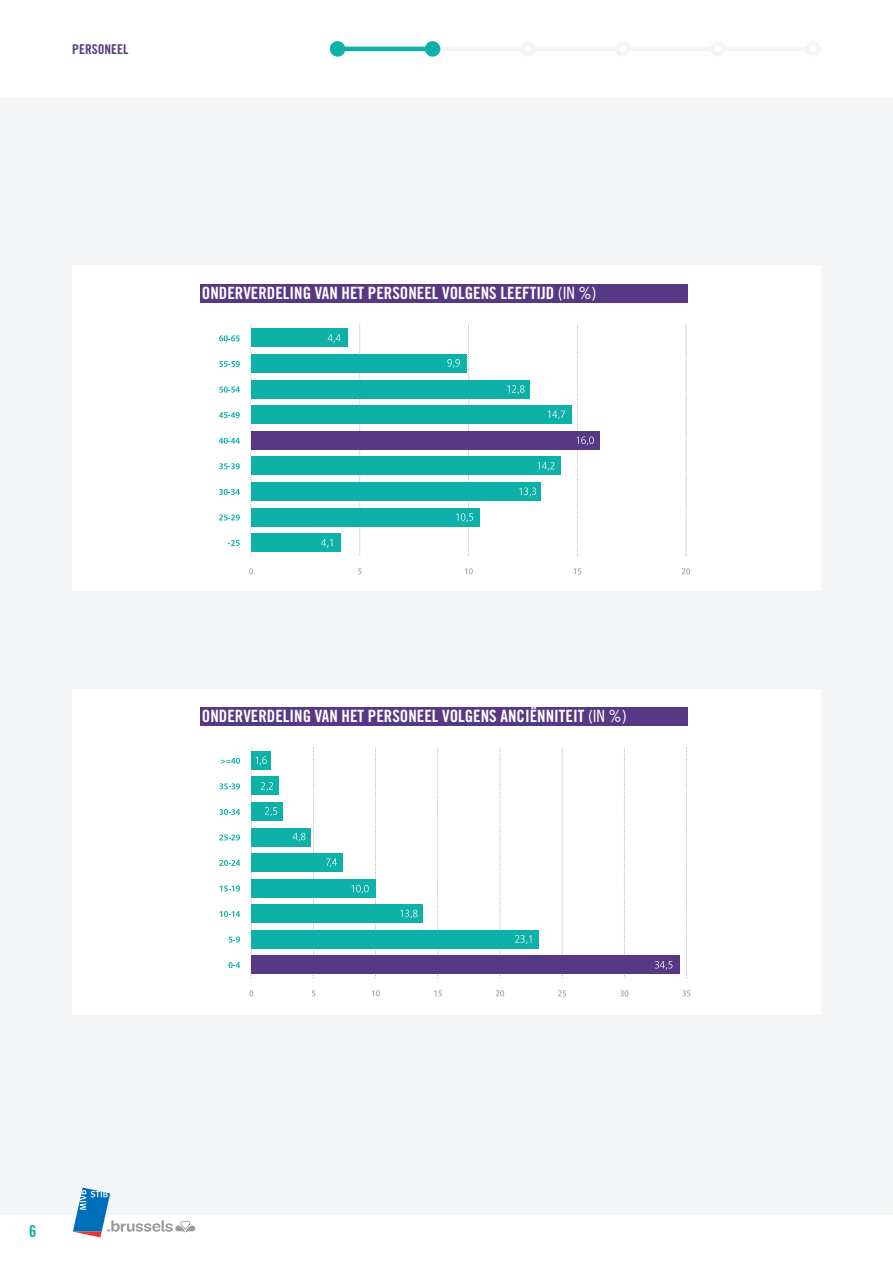
<style>
.page{position:relative;width:893px;height:1263px;background:#fff}
.page>*{position:absolute;margin:0;border:0;box-sizing:border-box;transform-origin:0 0}
.t1{font:16.95px "Trade Gothic LT Std Bd Cn 20";color:#fff}
.t2{font:16.5px "Trade Gothic LT Std Bd Cn 20";color:#0db1a8}
.t3{font:13.5px "Trade Gothic LT Std Bd Cn 20";color:#573884}
.s1{font-family:"Trade Gothic LT Std Cn 18"}
</style>
<div class="page">
<div style="left:0;top:98px;width:893px;height:1116px;background:#f3f5f6"></div>
<svg style="left:72px;top:1187px;width:123px;height:51px"></svg>
<hr style="left:338px;top:47px;width:475px;height:4px;background:#f5f4f5">
<div style="left:332px;top:43px;width:11px;height:11px;background:#0db1a8;border-radius:50%"></div>
<div style="left:330px;top:41px;width:15px;height:16px;border:4px solid #0db1a8;border-radius:50%"></div>
<div style="left:427px;top:43px;width:11px;height:11px;background:#0db1a8;border-radius:50%"></div>
<div style="left:425px;top:41px;width:15px;height:16px;border:4px solid #0db1a8;border-radius:50%"></div>
<div style="left:522px;top:43px;width:11px;height:11px;background:#fff;border-radius:50%"></div>
<div style="left:520px;top:41px;width:15px;height:16px;border:4px solid #f5f4f5;border-radius:50%"></div>
<div style="left:617px;top:43px;width:11px;height:11px;background:#fff;border-radius:50%"></div>
<div style="left:615px;top:41px;width:15px;height:16px;border:4px solid #f5f4f5;border-radius:50%"></div>
<div style="left:712px;top:43px;width:11px;height:11px;background:#fff;border-radius:50%"></div>
<div style="left:710px;top:41px;width:16px;height:16px;border:4px solid #f5f4f5;border-radius:50%"></div>
<div style="left:807px;top:43px;width:11px;height:11px;background:#fff;border-radius:50%"></div>
<div style="left:805px;top:41px;width:16px;height:16px;border:4px solid #f5f4f5;border-radius:50%"></div>
<hr style="left:338px;top:47px;width:96px;height:4px;background:#0db1a8">
<div style="left:72px;top:265px;width:749px;height:326px;background:#fff"></div>
<div style="left:72px;top:689px;width:749px;height:325px;background:#fff"></div>
<div style="left:200px;top:284px;width:487px;height:19px;background:#573884"></div>
<svg style="left:249px;top:568px;width:4px;height:6px"></svg>
<svg style="left:358px;top:568px;width:4px;height:6px"></svg>
<svg style="left:465px;top:568px;width:8px;height:6px"></svg>
<svg style="left:573px;top:568px;width:8px;height:6px"></svg>
<svg style="left:682px;top:568px;width:8px;height:6px"></svg>
<svg style="left:251px;top:325px;width:1px;height:229px"></svg>
<svg style="left:359px;top:325px;width:1px;height:229px"></svg>
<svg style="left:686px;top:325px;width:1px;height:229px"></svg>
<div style="left:251px;top:329px;width:96px;height:18px;background:#0db1a8"></div>
<div style="left:251px;top:354px;width:216px;height:19px;background:#0db1a8"></div>
<div style="left:251px;top:380px;width:279px;height:18px;background:#0db1a8"></div>
<div style="left:251px;top:405px;width:320px;height:19px;background:#0db1a8"></div>
<div style="left:251px;top:431px;width:349px;height:18px;background:#573884"></div>
<div style="left:251px;top:457px;width:310px;height:18px;background:#0db1a8"></div>
<div style="left:251px;top:482px;width:290px;height:19px;background:#0db1a8"></div>
<div style="left:251px;top:508px;width:229px;height:18px;background:#0db1a8"></div>
<div style="left:251px;top:533px;width:90px;height:19px;background:#0db1a8"></div>
<svg style="left:228px;top:540px;width:12px;height:6px"></svg>
<svg style="left:219px;top:514px;width:21px;height:6px"></svg>
<svg style="left:219px;top:489px;width:21px;height:6px"></svg>
<svg style="left:219px;top:463px;width:21px;height:6px"></svg>
<svg style="left:219px;top:438px;width:21px;height:6px"></svg>
<svg style="left:219px;top:412px;width:21px;height:6px"></svg>
<svg style="left:219px;top:387px;width:21px;height:6px"></svg>
<svg style="left:219px;top:361px;width:21px;height:6px"></svg>
<svg style="left:219px;top:335px;width:21px;height:6px"></svg>
<svg style="left:507px;top:385px;width:17px;height:9px"></svg>
<svg style="left:548px;top:411px;width:17px;height:8px"></svg>
<svg style="left:576px;top:325px;width:18px;height:229px"></svg>
<svg style="left:537px;top:462px;width:17px;height:9px"></svg>
<svg style="left:519px;top:488px;width:17px;height:8px"></svg>
<svg style="left:447px;top:325px;width:26px;height:229px"></svg>
<svg style="left:321px;top:539px;width:11px;height:9px"></svg>
<svg style="left:328px;top:334px;width:13px;height:9px"></svg>
<div style="left:200px;top:707px;width:487px;height:18px;background:#573884"></div>
<svg style="left:249px;top:990px;width:4px;height:6px"></svg>
<svg style="left:312px;top:990px;width:3px;height:6px"></svg>
<svg style="left:372px;top:990px;width:8px;height:6px"></svg>
<svg style="left:434px;top:990px;width:8px;height:6px"></svg>
<svg style="left:496px;top:990px;width:8px;height:6px"></svg>
<svg style="left:558px;top:990px;width:8px;height:6px"></svg>
<svg style="left:620px;top:990px;width:8px;height:6px"></svg>
<svg style="left:682px;top:990px;width:8px;height:6px"></svg>
<svg style="left:313px;top:747px;width:1px;height:229px"></svg>
<svg style="left:375px;top:747px;width:1px;height:229px"></svg>
<svg style="left:437px;top:747px;width:1px;height:229px"></svg>
<svg style="left:500px;top:747px;width:1px;height:229px"></svg>
<svg style="left:562px;top:747px;width:1px;height:229px"></svg>
<svg style="left:624px;top:747px;width:1px;height:229px"></svg>
<svg style="left:686px;top:747px;width:1px;height:229px"></svg>
<div style="left:251px;top:777px;width:28px;height:18px;background:#0db1a8"></div>
<div style="left:251px;top:802px;width:31px;height:19px;background:#0db1a8"></div>
<div style="left:251px;top:828px;width:60px;height:18px;background:#0db1a8"></div>
<div style="left:251px;top:853px;width:92px;height:19px;background:#0db1a8"></div>
<div style="left:251px;top:879px;width:125px;height:18px;background:#0db1a8"></div>
<div style="left:251px;top:904px;width:172px;height:19px;background:#0db1a8"></div>
<div style="left:251px;top:930px;width:287px;height:18px;background:#0db1a8"></div>
<div style="left:251px;top:955px;width:429px;height:19px;background:#573884"></div>
<svg style="left:228px;top:962px;width:12px;height:6px"></svg>
<svg style="left:229px;top:936px;width:11px;height:6px"></svg>
<svg style="left:219px;top:911px;width:21px;height:6px"></svg>
<svg style="left:219px;top:885px;width:21px;height:6px"></svg>
<svg style="left:219px;top:860px;width:21px;height:6px"></svg>
<svg style="left:219px;top:834px;width:21px;height:6px"></svg>
<svg style="left:219px;top:809px;width:21px;height:6px"></svg>
<svg style="left:219px;top:783px;width:21px;height:6px"></svg>
<svg style="left:221px;top:758px;width:19px;height:6px"></svg>
<svg style="left:251px;top:747px;width:26px;height:229px"></svg>
<svg style="left:293px;top:833px;width:13px;height:9px"></svg>
<svg style="left:326px;top:858px;width:11px;height:9px"></svg>
<svg style="left:351px;top:885px;width:18px;height:9px"></svg>
<svg style="left:400px;top:910px;width:18px;height:8px"></svg>
<svg style="left:515px;top:935px;width:16px;height:9px"></svg>
<svg style="left:655px;top:961px;width:17px;height:9px"></svg>
<p class="t3" style="left:72px;top:41px;width:58px">PERSONEEL</p>
<p class="t1" style="left:202px;top:283px;width:396px">ONDERVERDELING VAN HET PERSONEEL VOLGENS LEEFTIJD <span class="s1">(IN %)</span></p>
<p class="t1" style="left:202px;top:706px;width:426px">ONDERVERDELING VAN HET PERSONEEL VOLGENS ANCIËNNITEIT <span class="s1">(IN %)</span></p>
<p class="t2" style="left:29px;top:1221px;width:9px">6</p>
</div>
